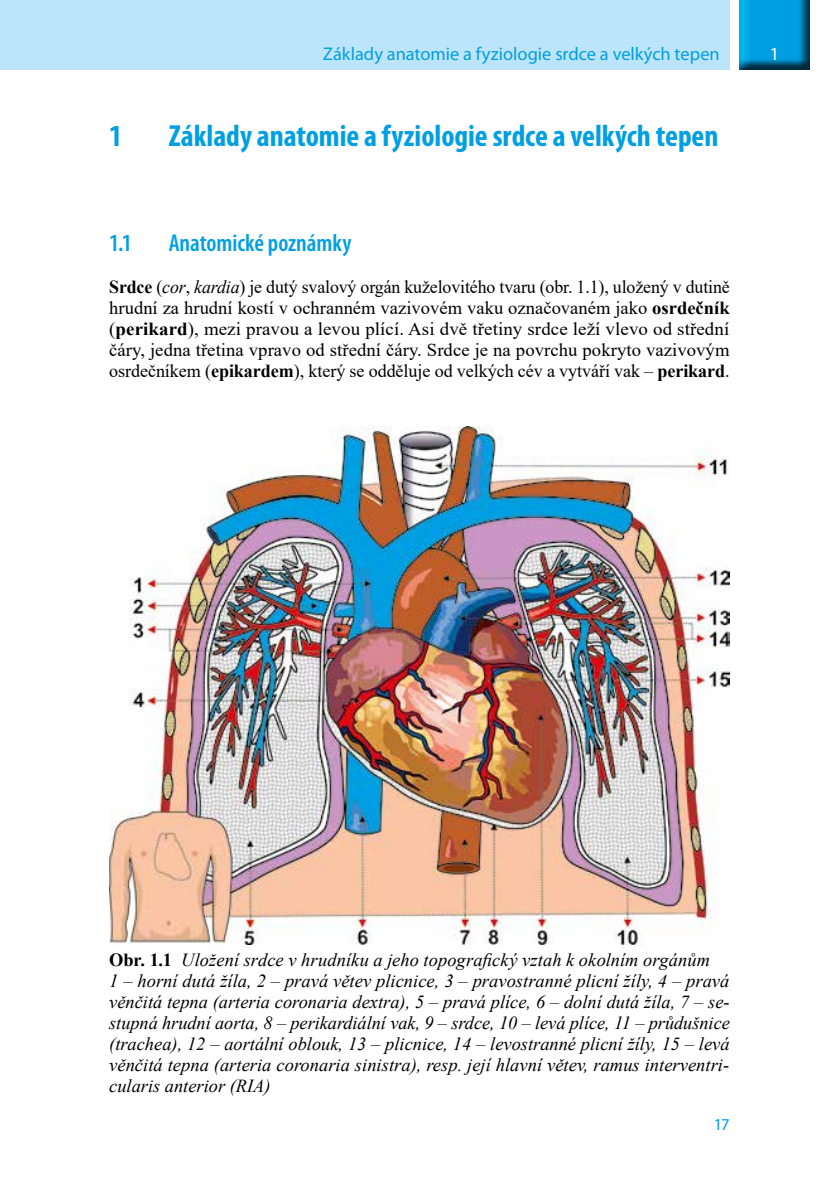
<style>
.page{position:relative;width:829px;height:1191px;background:#fff}
.page>*{position:absolute;margin:0;border:0;box-sizing:border-box;transform-origin:0 0}
.t1{font:700 condensed 30.62px "Myriad Pro";color:#009fe3}
.t2{font:600 condensed 24.5px "Myriad Pro";letter-spacing:-.005em;color:#009fe3}
.t3{font:italic 18.38px/21px "Times New Roman";color:#000}
.t4{font:18.38px/21px "Times New Roman";letter-spacing:-.005em;color:#000;text-align:justify}
.t5{font:18.38px "Myriad Pro";color:#009fe3}
.t6{font:18.38px "Myriad Pro";color:#fff}
.t7{font:16.62px "Myriad Pro";color:#009fe3}
.s1{font-weight:700}
.s2{font-style:italic}
.s3{font-weight:700;font-style:normal}
</style>
<div class="page">
<div style="left:0;top:0;width:729px;height:69px;background:#bce4fa"></div>
<img style="left:739px;top:0;width:70px;height:69px">
<img style="left:109px;top:426px;width:620px;height:518px">
<p class="t5" style="left:323px;top:42px;width:398px">Základy anatomie a fyziologie srdce a velkých tepen</p>
<p class="t6" style="left:769px;top:42px;width:11px">1</p>
<h1 class="t1" style="left:109px;top:117px;width:15px">1</h1>
<h1 class="t1" style="left:169px;top:117px;width:551px">Základy anatomie a fyziologie srdce a velkých tepen</h1>
<h2 class="t2" style="left:109px;top:228px;width:24px">1.1</h2>
<h2 class="t2" style="left:169px;top:228px;width:184px">Anatomické poznámky</h2>
<p class="t4" style="left:109px;top:276px;width:622px"><span class="s1">Srdce</span> (<span class="s2">cor</span>, <span class="s2">kardia</span>) je dutý svalový orgán kuželovitého tvaru (obr. 1.1), uložený v dutině hrudní za hrudní kostí v ochranném vazivovém vaku označovaném jako <span class="s1">osrdečník </span>(<span class="s1">perikard</span>), mezi pravou a levou plící. Asi dvě třetiny srdce leží vlevo od střední čáry, jedna třetina vpravo od střední čáry. Srdce je na povrchu pokryto vazivovým osrdečníkem (<span class="s1">epikardem</span>), který se odděluje od velkých cév a vytváří vak – <span class="s1">perikard</span>.</p>
<p class="t3" style="left:109px;top:948px;width:622px"><span class="s3">Obr. 1.1</span> Uložení srdce v hrudníku a jeho topografický vztah k okolním orgánům<br>1 – horní dutá žíla, 2 – pravá větev plicnice, 3 – pravostranné plicní žíly, 4 – pravá věnčitá tepna (arteria coronaria dextra), 5 – pravá plíce, 6 – dolní dutá žíla, 7 – se&shy;stupná hrudní aorta, 8 – perikardiální vak, 9 – srdce, 10 – levá plíce, 11 – průdušnice (trachea), 12 – aortální oblouk, 13 – plicnice, 14 – levostranné plicní žíly, 15 – levá věnčitá tepna (arteria coronaria sinistra), resp. její hlavní větev, ramus interventri&shy;cularis anterior (RIA)</p>
<p class="t7" style="left:713px;top:1114px;width:17px">17</p>
</div>
